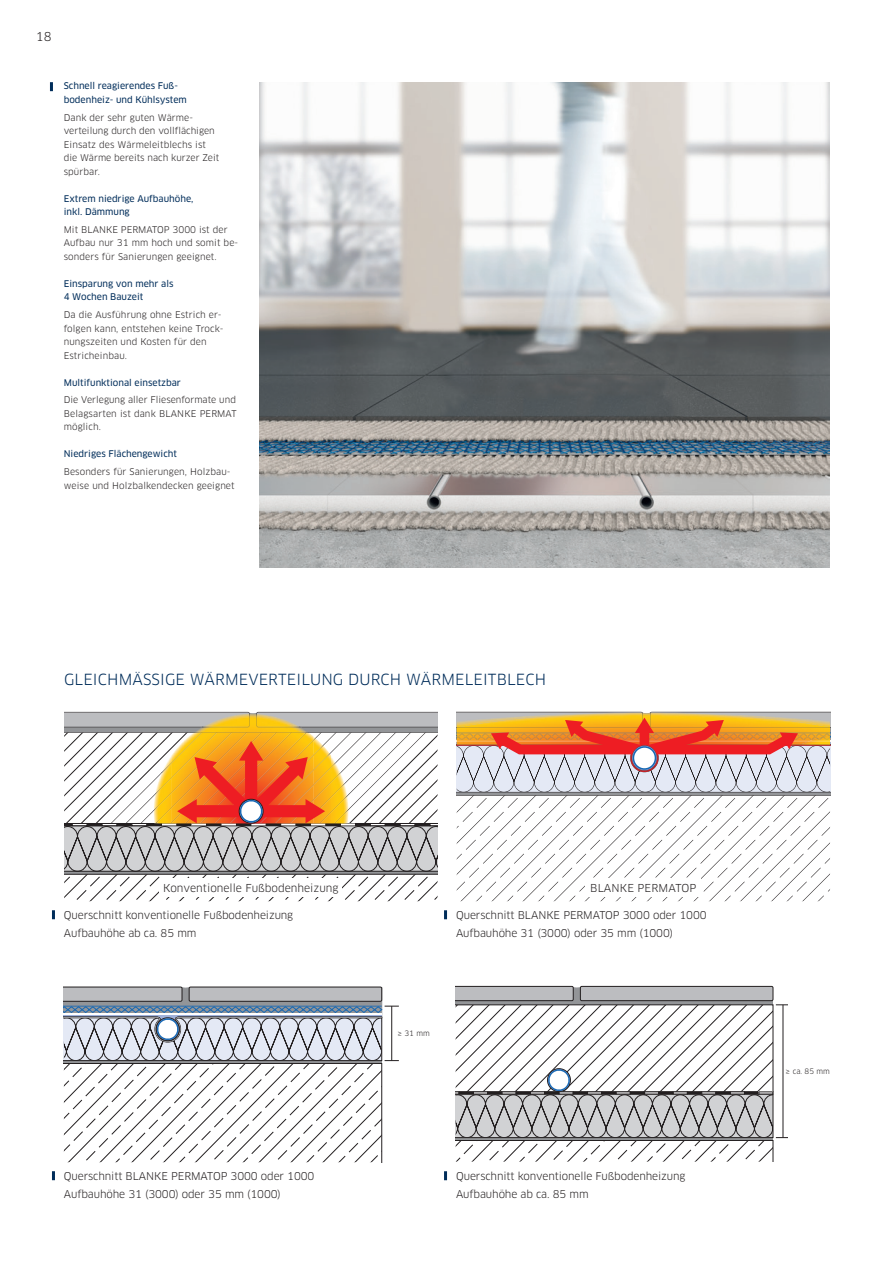
<style>
.page{position:relative;width:893px;height:1263px;background:#fff}
.page>*{position:absolute;margin:0;border:0;box-sizing:border-box;transform-origin:0 0}
.t1{font:15px "Clan OT";letter-spacing:.01em;color:#002d5a}
.t2{font:12px "Clan OT";color:#231f20}
.t3{font:10.65px "Clan OT";color:#231f20}
.t4{font:10.5px/18px "Clan OT";letter-spacing:-.01em;color:#231f20}
.t5{font:9px/13.5px "Clan OT";letter-spacing:.01em;color:#231f20}
.t6{font:9px/13.5px "Clan OT News";color:#002d5a}
.t7{font:7.35px "Clan OT";color:#231f20}
</style>
<div class="page">
<img style="left:260px;top:82px;width:569px;height:486px">
<svg style="left:50px;top:82px;width:3px;height:9px"></svg>
<svg style="left:457px;top:712px;width:373px;height:189px"></svg>
<div style="left:586px;top:879px;width:115px;height:18px;background:#fff"></div>
<svg style="left:64px;top:712px;width:374px;height:189px"></svg>
<div style="left:160px;top:879px;width:182px;height:18px;background:#fff"></div>
<svg style="left:64px;top:987px;width:335px;height:175px"></svg>
<hr style="left:391px;top:1006px;width:1px;height:54px;background:#231f20">
<svg style="left:456px;top:986px;width:331px;height:176px"></svg>
<svg style="left:52px;top:1171px;width:3px;height:9px"></svg>
<svg style="left:444px;top:1171px;width:3px;height:9px"></svg>
<svg style="left:52px;top:910px;width:3px;height:9px"></svg>
<svg style="left:444px;top:910px;width:3px;height:9px"></svg>
<h2 class="t2" style="left:36px;top:30px;width:17px">18</h2>
<p class="t6" style="left:64px;top:79px;width:125px">Schnell reagierendes Fuß&shy;bodenheiz- und Kühlsystem</p>
<p class="t5" style="left:64px;top:110px;width:157px">Dank der sehr guten Wärme&shy;verteilung durch den vollflächigen<br>Einsatz des Wärmeleitblechs ist die Wärme bereits nach kurzer Zeit spürbar.</p>
<p class="t6" style="left:64px;top:191px;width:131px">Extrem niedrige Aufbauhöhe, inkl. Dämmung</p>
<p class="t5" style="left:64px;top:223px;width:176px">Mit BLANKE PERMATOP 3000 ist der<br>Aufbau nur 31 mm hoch und somit be&shy;sonders für Sanierungen geeignet.</p>
<p class="t6" style="left:64px;top:277px;width:111px">Einsparung von mehr als<br>4 Wochen Bauzeit</p>
<p class="t5" style="left:64px;top:308px;width:161px">Da die Ausführung ohne Estrich er&shy;folgen kann, entstehen keine Trock&shy;nungszeiten und Kosten für den<br>Estricheinbau.</p>
<p class="t6" style="left:64px;top:375px;width:119px">Multifunktional einsetzbar</p>
<p class="t5" style="left:64px;top:393px;width:174px;text-align:justify">Die Verlegung aller Fliesenformate und Belagsarten ist dank BLANKE PERMAT möglich.</p>
<p class="t6" style="left:64px;top:447px;width:115px">Niedriges Flächengewicht</p>
<p class="t5" style="left:64px;top:465px;width:172px">Besonders für Sanierungen, Holzbau&shy;weise und Holzbalkendecken geeignet</p>
<h1 class="t1" style="left:64px;top:671px;width:483px">GLEICHMÄSSIGE WÄRMEVERTEILUNG DURCH WÄRMELEITBLECH</h1>
<p class="t3" style="left:163px;top:882px;width:177px">Konventionelle Fußbodenheizung</p>
<p class="t3" style="left:590px;top:882px;width:108px">BLANKE PERMATOP</p>
<p class="t4" style="left:64px;top:906px;width:231px">Querschnitt konventionelle Fußbodenheizung<br>Aufbauhöhe ab ca. 85 mm</p>
<p class="t4" style="left:456px;top:906px;width:252px">Querschnitt BLANKE PERMATOP 3000 oder 1000<br>Aufbauhöhe 31 (3000) oder 35 mm (1000)</p>
<p class="t7" style="left:397px;top:1029px;width:34px">≥ 31 mm</p>
<p class="t4" style="left:64px;top:1167px;width:252px">Querschnitt BLANKE PERMATOP 3000 oder 1000<br>Aufbauhöhe 31 (3000) oder 35 mm (1000)</p>
<p class="t4" style="left:456px;top:1167px;width:231px">Querschnitt konventionelle Fußbodenheizung<br>Aufbauhöhe ab ca. 85 mm</p>
<p class="t7" style="left:786px;top:1067px;width:46px">≥ ca. 85 mm</p>
</div>
